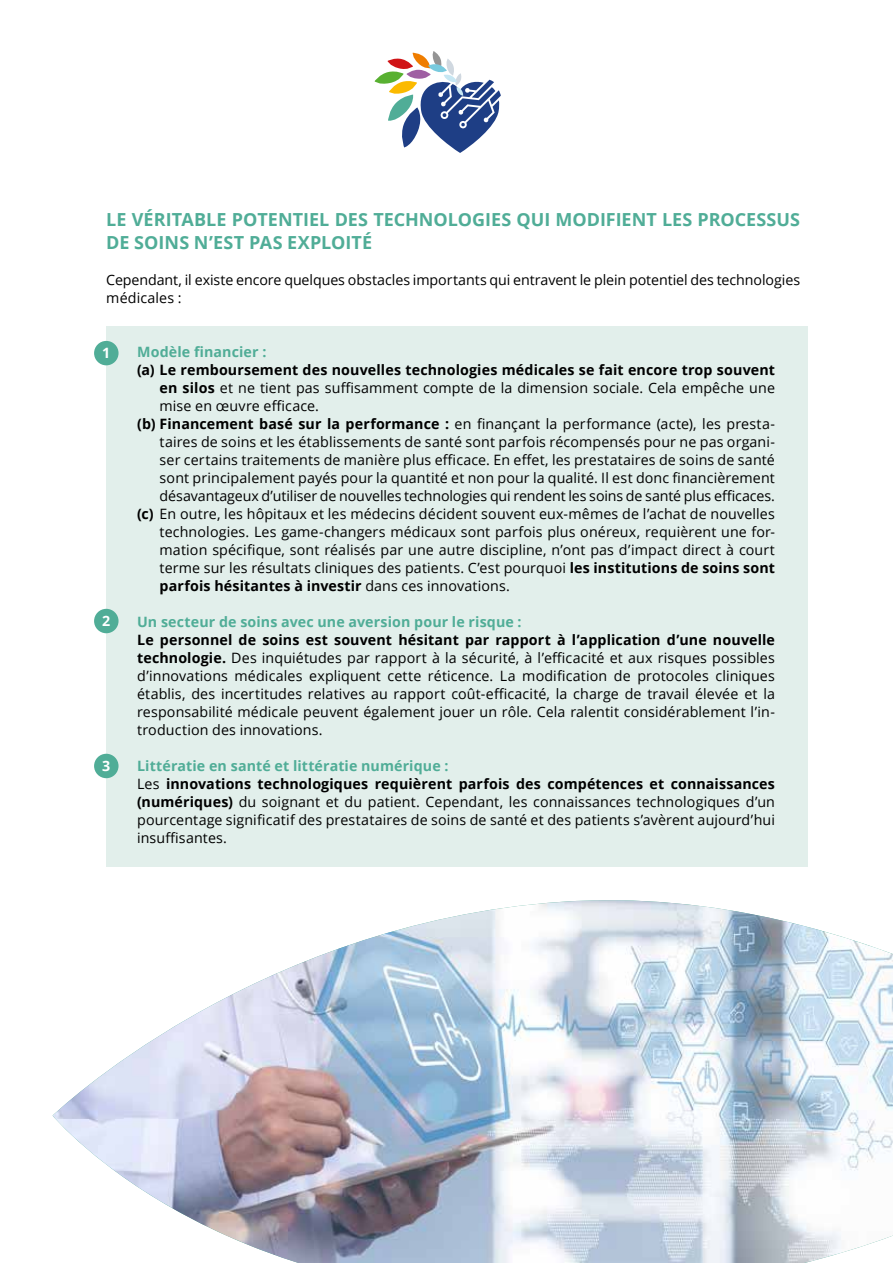
<style>
.page{position:relative;width:893px;height:1263px;background:#fff}
.page>*{position:absolute;margin:0;border:0;box-sizing:border-box;transform-origin:0 0}
.t1{font:700 18px/22.5px "Open Sans";color:#50ad97}
.t2{font:14.25px/18px "Open Sans";letter-spacing:.01em;color:#000}
.t3{font:700 14.25px "Open Sans";letter-spacing:.01em;color:#000}
.t4{font:14.25px "Open Sans";letter-spacing:-.01em;color:#000}
.t5{font:700 14.25px "Open Sans";letter-spacing:.01em;color:#50ad97}
.t6{font:700 14.25px "Open Sans";color:#fff}
.s1{font-weight:700}
.s2{font-weight:400}
.s3{font-weight:700;color:#50ad97}
</style>
<div class="page">
<svg style="left:375px;top:51px;width:126px;height:102px"></svg>
<div style="left:106px;top:326px;width:702px;height:540px;background:#e2efeb"></div>
<div style="left:94px;top:341px;width:25px;height:24px;background:#50ad97;border-radius:50%"></div>
<div style="left:94px;top:609px;width:25px;height:24px;background:#50ad97;border-radius:50%"></div>
<div style="left:94px;top:754px;width:25px;height:24px;background:#50ad97;border-radius:50%"></div>
<img style="left:53px;top:900px;width:840px;height:363px">
<p class="t1" style="left:106px;top:208px;width:695px">LE VÉRITABLE POTENTIEL DES TECHNOLOGIES QUI MODIFIENT LES PROCESSUS<br>DE SOINS N’EST PAS EXPLOITÉ</p>
<p class="t2" style="left:106px;top:270px;width:695px">Cependant, il existe encore quelques obstacles importants qui entravent le plein potentiel des technologies médicales :</p>
<p class="t6" style="left:102px;top:343px;width:10px">1</p>
<p class="t6" style="left:102px;top:611px;width:10px">2</p>
<p class="t6" style="left:102px;top:755px;width:10px">3</p>
<p class="t5" style="left:137px;top:341px;width:131px">Modèle financier :</p>
<p class="t3" style="left:137px;top:359px;width:639px">(a) Le remboursement des nouvelles technologies médicales se fait encore trop souvent</p>
<p class="t2" style="left:160px;top:378px;width:617px"><span class="s1">en silos</span> et ne tient pas suffisamment compte de la dimension sociale. Cela empêche une</p>
<p class="t2" style="left:160px;top:396px;width:161px">mise en œuvre efficace.</p>
<p class="t2" style="left:137px;top:414px;width:639px"><span class="s1">(b) Financement basé sur la performance :</span> en finançant la performance (acte), les presta-</p>
<p class="t2" style="left:160px;top:432px;width:617px">taires de soins et les établissements de santé sont parfois récompensés pour ne pas organi-</p>
<p class="t2" style="left:160px;top:450px;width:617px">ser certains traitements de manière plus efficace. En effet, les prestataires de soins de santé</p>
<p class="t2" style="left:160px;top:468px;width:617px">sont principalement payés pour la quantité et non pour la qualité. Il est donc financièrement</p>
<p class="t4" style="left:160px;top:486px;width:617px">désavantageux d’utiliser de nouvelles technologies qui rendent les soins de santé plus efficaces.</p>
<p class="t2" style="left:137px;top:504px;width:639px"><span class="s1">(c)</span> En outre, les hôpitaux et les médecins décident souvent eux-mêmes de l’achat de nouvelles</p>
<p class="t2" style="left:160px;top:522px;width:617px">technologies. Les game-changers médicaux sont parfois plus onéreux, requièrent une for-</p>
<p class="t2" style="left:160px;top:540px;width:617px">mation spécifique, sont réalisés par une autre discipline, n’ont pas d’impact direct à court</p>
<p class="t2" style="left:160px;top:558px;width:617px">terme sur les résultats cliniques des patients. C’est pourquoi <span class="s1">les institutions de soins sont</span></p>
<p class="t3" style="left:160px;top:575px;width:352px">parfois hésitantes à investir <span class="s2">dans ces innovations.</span></p>
<p class="t5" style="left:137px;top:611px;width:386px">Un secteur de soins avec une aversion pour le risque :</p>
<p class="t2" style="left:137px;top:630px;width:639px;text-align:justify"><span class="s1">Le personnel de soins est souvent hésitant par rapport à l’application d’une nouvelle technologie.</span> Des inquiétudes par rapport à la sécurité, à l’efficacité et aux risques possibles d’innovations médicales expliquent cette réticence. La modification de protocoles cliniques établis, des incertitudes relatives au rapport coût-efficacité, la charge de travail élevée et la responsabilité médicale peuvent également jouer un rôle. Cela ralentit considérablement l’in&shy;troduction des innovations.</p>
<p class="t2" style="left:137px;top:756px;width:639px"><span class="s3">Littératie en santé et littératie numérique :<br></span>Les <span class="s1">innovations technologiques requièrent parfois des compétences et connaissances (numériques)</span> du soignant et du patient. Cependant, les connaissances technologiques d’un pourcentage significatif des prestataires de soins de santé et des patients s’avèrent aujourd’hui insuffisantes.</p>
</div>
